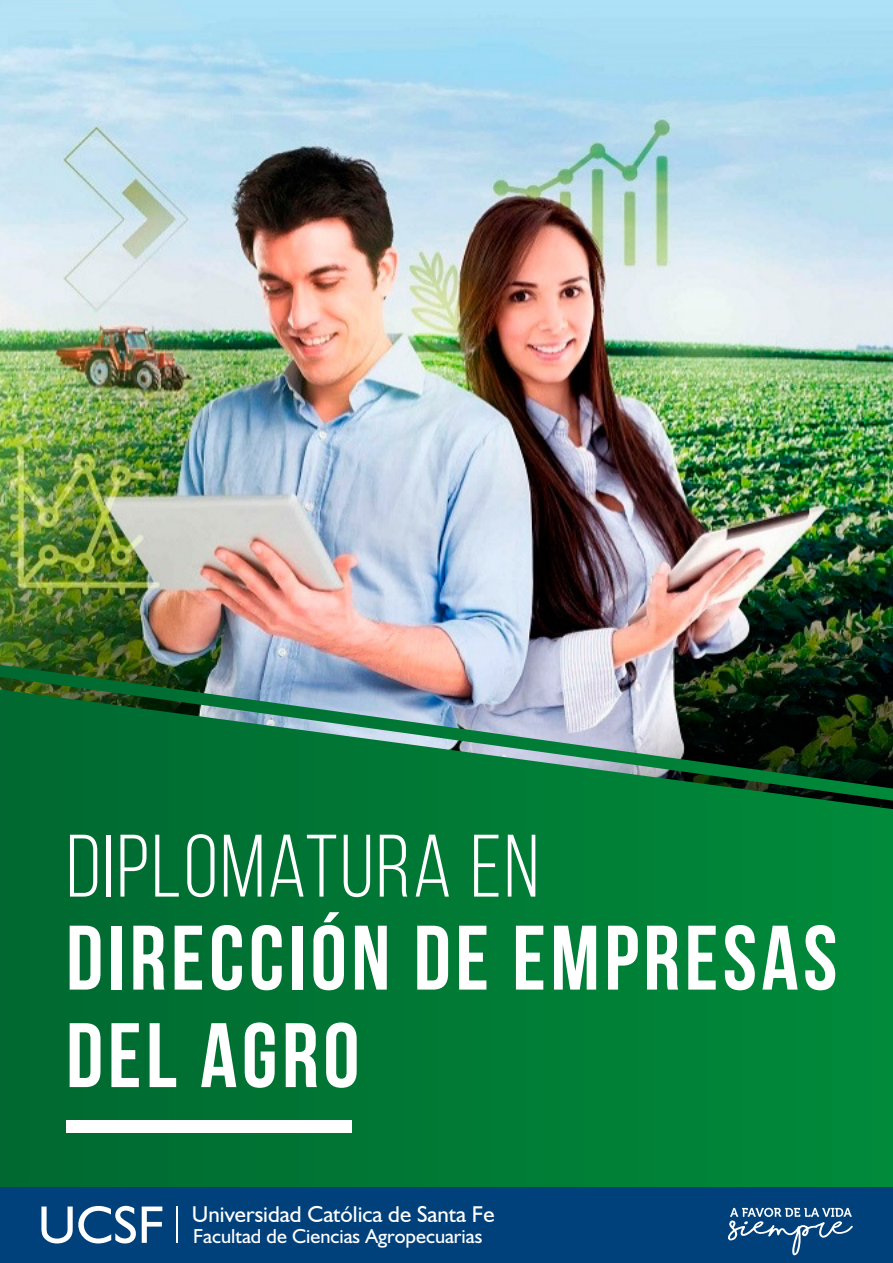
<style>
.page{position:relative;width:893px;height:1263px;background:#fff}
.page>*{position:absolute;margin:0;border:0;box-sizing:border-box;transform-origin:0 0}
.t1{font:700 91.35px/97.5px "Bebas Neue";letter-spacing:.05em;color:#fff}
.t2{font:88.35px "Bebas Neue";letter-spacing:.03em;color:#fff}
.t3{font:53.1px "Humanist 521 BT";color:#fff}
.t4{font:22.95px "Humanist 521 BT";color:#fff}
.t5{font:20.4px "Humanist 521 BT";color:#fff}
</style>
<div class="page">
<img style="left:0;top:0;width:893px;height:657px">
<svg style="left:0;top:849px;width:893px;height:339px;background:#007935"></svg>
<div style="left:0;top:1188px;width:893px;height:75px;background:#00417c"></div>
<hr style="left:177px;top:1206px;width:1px;height:37px;background:#fff">
<svg style="left:728px;top:1208px;width:125px;height:47px"></svg>
<img style="left:0;top:657px;width:893px;height:192px">
<div style="left:66px;top:1121px;width:285px;height:12px;background:#fff"></div>
<h2 class="t2" style="left:66px;top:819px;width:474px">DIPLOMATURA EN</h2>
<h1 class="t1" style="left:66px;top:908px;width:773px">DIRECCIÓN DE EMPRESAS<br>DEL AGRO</h1>
<h3 class="t3" style="left:38px;top:1192px;width:128px">UCSF</h3>
<p class="t4" style="left:192px;top:1200px;width:304px">Universidad Católica de Santa Fe</p>
<p class="t5" style="left:193px;top:1223px;width:291px">Facultad de Ciencias Agropecuarias</p>
</div>
